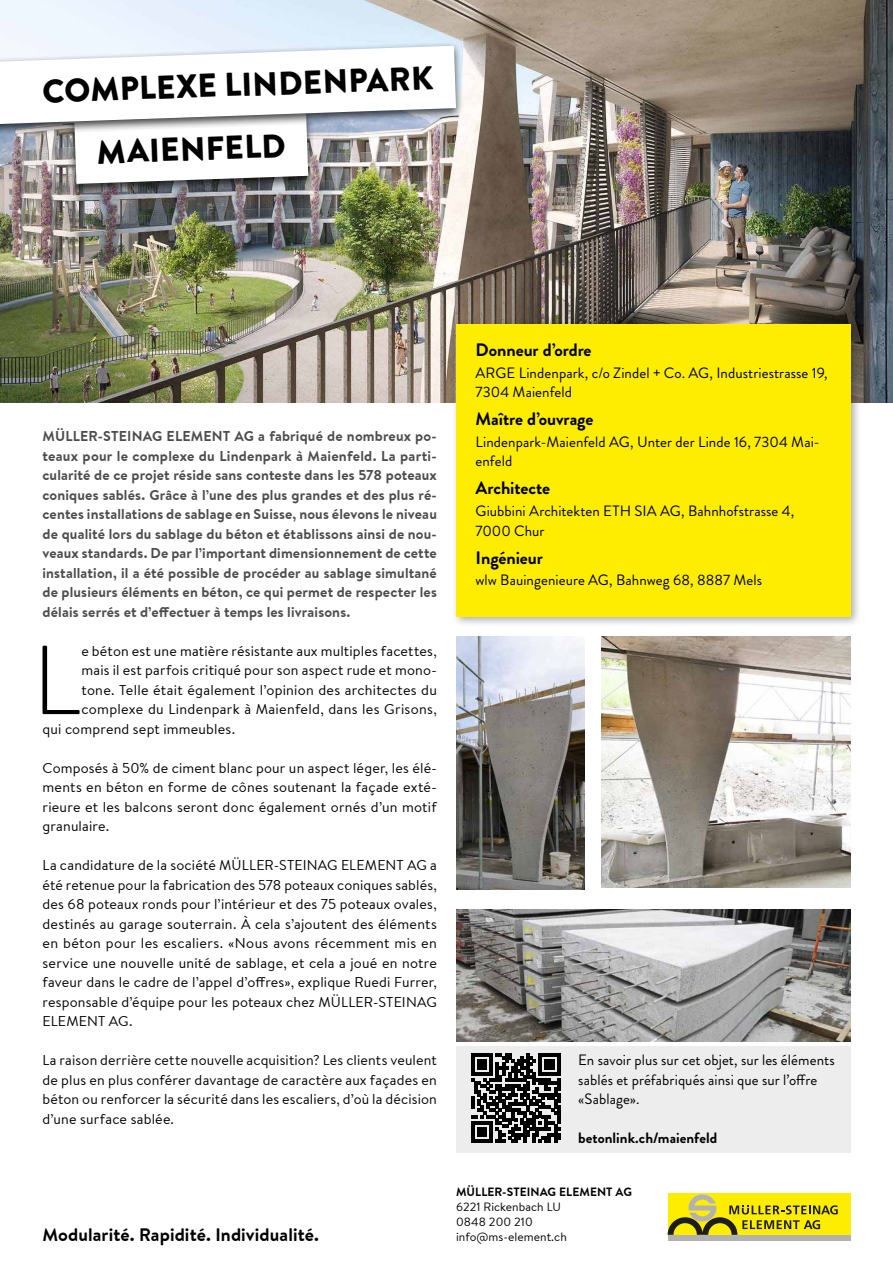
<style>
.page{position:relative;width:893px;height:1263px;background:#fff}
.page>*{position:absolute;margin:0;border:0;box-sizing:border-box;transform-origin:0 0}
.t1{font:300 97.8px "Brandon Text";color:#000}
.t2{font:900 33px "Brandon Grotesque";color:#000}
.t3{font:700 18px "Brandon Grotesque";letter-spacing:-.005em;color:#000}
.t4{font:700 18px "Brandon Text Office";letter-spacing:.005em;color:#000}
.t5{font:15px/19.5px "Brandon Grotesque";letter-spacing:.005em;color:#000}
.t6{font:700 15px "Brandon Grotesque";letter-spacing:.005em;color:#000}
.t7{font:14.25px/19.5px "Brandon Text Office";letter-spacing:.015em;color:#000;text-align:justify}
.t8{font:700 14.25px/19.5px "Brandon Text Office";letter-spacing:.01em;color:#4d4d4d;text-align:justify}
.t9{font:12px/15px "Brandon Text Office";letter-spacing:.005em;color:#000}
.t10{font:700 12px "Brandon Text Office";letter-spacing:.005em;color:#000}
</style>
<div class="page">
<div style="left:668px;top:1193px;width:182px;height:42px;background:#ffed00"></div>
<div style="left:668px;top:1235px;width:182px;height:6px;background:#b2b2b2"></div>
<svg style="left:668px;top:1194px;width:170px;height:41px"></svg>
<img style="left:0;top:0;width:893px;height:402px">
<div style="left:451px;top:319px;width:411px;height:309px;background:#000;opacity:.32"></div>
<div style="left:456px;top:324px;width:394px;height:293px;background:#ffed00"></div>
<div style="left:456px;top:1046px;width:394px;height:106px;background:#ededed"></div>
<svg style="left:471px;top:1054px;width:89px;height:88px"></svg>
<img style="left:456px;top:636px;width:128px;height:254px">
<img style="left:601px;top:636px;width:249px;height:252px">
<img style="left:456px;top:909px;width:394px;height:132px">
<div style="left:66px;top:109px;width:250px;height:86px;background:#000;opacity:.75"></div>
<div style="left:0;top:41px;width:464px;height:95px;background:#000;opacity:.75"></div>
<svg style="left:0;top:46px;width:456px;height:138px"></svg>
<h2 class="t2" style="left:42px;top:68px;width:393px;rotate:-2deg">COMPLEXE LINDENPARK</h2>
<h2 class="t2" style="left:96px;top:129px;width:190px;rotate:-2deg">MAIENFELD</h2>
<p class="t8" style="left:43px;top:426px;width:396px">MÜLLER-STEINAG ELEMENT AG a fabriqué de nombreux po&shy;teaux pour le complexe du Lindenpark à Maienfeld. La parti&shy;cularité de ce projet réside sans conteste dans les 578 poteaux coniques sablés. Grâce à l’une des plus grandes et des plus ré&shy;centes installations de sablage en Suisse, nous élevons le niveau de qualité lors du sablage du béton et établissons ainsi de nou&shy;veaux standards. De par l’important dimensionnement de cette installation, il a été possible de procéder au sablage simultané de plusieurs éléments en béton, ce qui permet de respecter les délais serrés et d’effectuer à temps les livraisons.</p>
<h1 class="t1" style="left:33px;top:614px;width:50px">L</h1>
<p class="t7" style="left:81px;top:640px;width:357px">e béton est une matière résistante aux multiples facettes,</p>
<p class="t7" style="left:81px;top:660px;width:357px">mais il est parfois critiqué pour son aspect rude et mono-</p>
<p class="t7" style="left:81px;top:679px;width:357px">tone. Telle était également l’opinion des architectes du</p>
<p class="t7" style="left:81px;top:699px;width:357px">complexe du Lindenpark à Maienfeld, dans les Grisons,</p>
<p class="t7" style="left:43px;top:718px;width:194px">qui comprend sept immeubles.</p>
<p class="t7" style="left:43px;top:757px;width:396px">Composés à 50% de ciment blanc pour un aspect léger, les élé&shy;ments en béton en forme de cônes soutenant la façade exté&shy;rieure et les balcons seront donc également ornés d’un motif granulaire.</p>
<p class="t7" style="left:43px;top:855px;width:396px">La candidature de la société MÜLLER-STEINAG ELEMENT AG a été retenue pour la fabrication des 578 poteaux coniques sablés, des 68 poteaux ronds pour l’intérieur et des 75 poteaux ovales, destinés au garage souterrain. À cela s’ajoutent des éléments en béton pour les escaliers. «Nous avons récemment mis en service une nouvelle unité de sablage, et cela a joué en notre faveur dans le cadre de l’appel d’offres», explique Ruedi Furrer, responsable d’équipe pour les poteaux chez MÜLLER-STEINAG ELEMENT AG.</p>
<p class="t7" style="left:43px;top:1050px;width:396px">La raison derrière cette nouvelle acquisition? Les clients veulent de plus en plus conférer davantage de caractère aux façades en béton ou renforcer la sécurité dans les escaliers, d’où la décision d’une surface sablée.</p>
<p class="t3" style="left:476px;top:337px;width:117px">Donneur d’ordre</p>
<p class="t5" style="left:476px;top:363px;width:354px">ARGE Lindenpark, c/o Zindel + Co. AG, Industriestrasse 19,<br>7304 Maienfeld</p>
<p class="t3" style="left:476px;top:406px;width:119px">Maître d’ouvrage</p>
<p class="t5" style="left:476px;top:432px;width:346px">Lindenpark-Maienfeld AG, Unter der Linde 16, 7304 Mai&shy;enfeld</p>
<p class="t3" style="left:476px;top:476px;width:76px">Architecte</p>
<p class="t5" style="left:476px;top:501px;width:320px">Giubbini Architekten ETH SIA AG, Bahnhofstrasse 4,<br>7000 Chur</p>
<p class="t3" style="left:476px;top:545px;width:69px">Ingénieur</p>
<p class="t5" style="left:476px;top:570px;width:288px">wlw Bauingenieure AG, Bahnweg 68, 8887 Mels</p>
<p class="t5" style="left:578px;top:1050px;width:258px">En savoir plus sur cet objet, sur les éléments sablés et préfabriqués ainsi que sur l’offre «Sablage».</p>
<p class="t6" style="left:578px;top:1127px;width:141px">betonlink.ch/maienfeld</p>
<p class="t10" style="left:456px;top:1183px;width:178px">MÜLLER-STEINAG ELEMENT AG</p>
<p class="t9" style="left:456px;top:1198px;width:106px">6221 Rickenbach LU<br>0848 200 210</p>
<p class="t4" style="left:43px;top:1222px;width:278px">Modularité. Rapidité. Individualité.</p>
<p class="t9" style="left:456px;top:1228px;width:112px">info@ms-element.ch</p>
</div>
